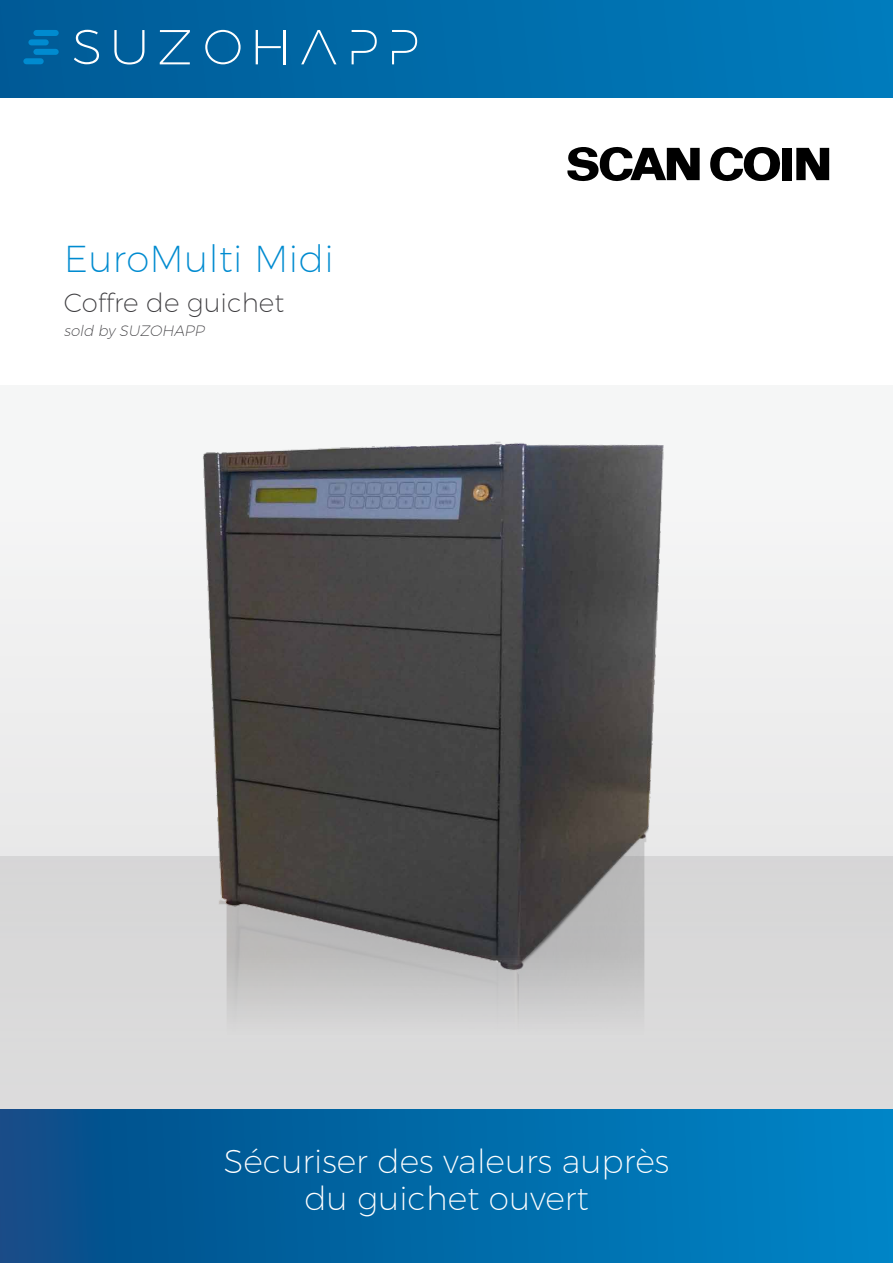
<style>
.page{position:relative;width:893px;height:1263px;background:#fff}
.page>*{position:absolute;margin:0;border:0;box-sizing:border-box;transform-origin:0 0}
.t1{font:200 37.5px "Montserrat";letter-spacing:.01em;color:#008bd0}
.t2{font:200 33px/37.5px "Montserrat";color:#fff;text-align:center}
.t3{font:200 26.25px "Montserrat";color:#3e3d40}
.t4{font:italic 200 15px "Montserrat";color:#3e3d40}
</style>
<div class="page">
<div style="left:0;top:385px;width:893px;height:811px;background:#f2f2f2"></div>
<div style="left:0;top:856px;width:893px;height:340px;background:#dadada"></div>
<div style="left:0;top:0;width:893px;height:98px;background:linear-gradient(to right,#015b96,#007cbd)"></div>
<div style="left:33px;top:49px;width:26px;height:6px;background:#008bd0;border-radius:3px"></div>
<div style="left:23px;top:58px;width:21px;height:6px;background:#008bd0;border-radius:3px"></div>
<div style="left:33px;top:30px;width:26px;height:6px;background:#008bd0;border-radius:3px"></div>
<svg style="left:28px;top:39px;width:21px;height:6px"></svg>
<svg style="left:114px;top:30px;width:30px;height:34px"></svg>
<svg style="left:160px;top:30px;width:30px;height:34px"></svg>
<svg style="left:205px;top:30px;width:36px;height:34px"></svg>
<hr style="left:284px;top:30px;width:2px;height:34px;background:#fff">
<svg style="left:301px;top:30px;width:35px;height:34px"></svg>
<svg style="left:352px;top:30px;width:25px;height:34px"></svg>
<svg style="left:74px;top:30px;width:25px;height:34px"></svg>
<svg style="left:256px;top:30px;width:25px;height:34px"></svg>
<svg style="left:392px;top:30px;width:25px;height:34px"></svg>
<div style="left:783px;top:148px;width:9px;height:32px;background:#000"></div>
<svg style="left:796px;top:148px;width:33px;height:32px"></svg>
<svg style="left:567px;top:147px;width:133px;height:35px"></svg>
<svg style="left:710px;top:147px;width:71px;height:35px"></svg>
<svg style="left:0;top:1110px;width:893px;height:153px;background:#0168a7"></svg>
<img style="left:203px;top:442px;width:461px;height:577px">
<p class="t1" style="left:64px;top:236px;width:271px">EuroMulti Midi</p>
<p class="t3" style="left:64px;top:287px;width:222px">Coffre de guichet</p>
<p class="t4" style="left:64px;top:322px;width:145px">sold by SUZOHAPP</p>
<p class="t2" style="left:224px;top:1141px;width:447px">Sécuriser des valeurs auprès du guichet ouvert</p>
</div>
